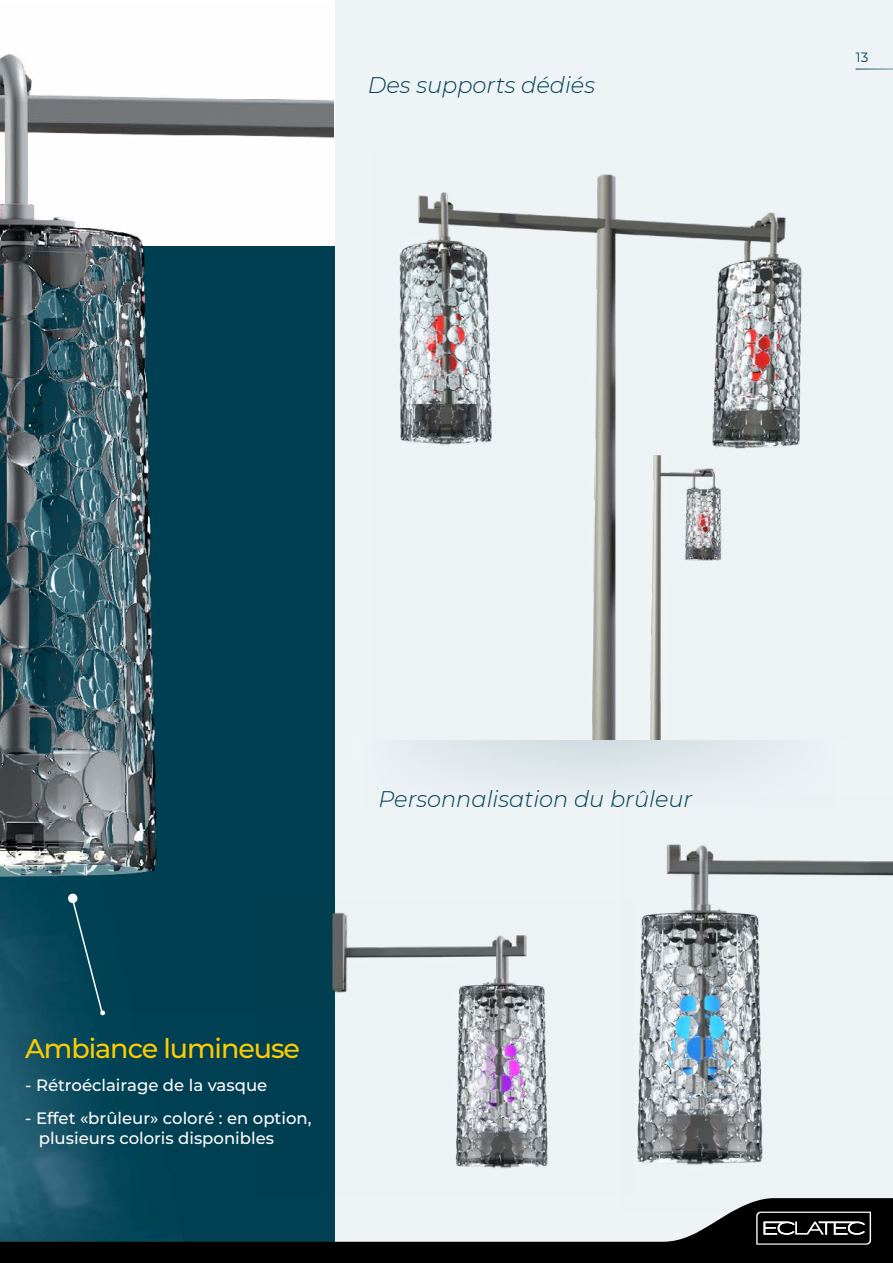
<style>
.page{position:relative;width:893px;height:1263px;background:#fff}
.page>*{position:absolute;margin:0;border:0;box-sizing:border-box;transform-origin:0 0}
.t1{font:500 27px "Montserrat";letter-spacing:-.04em;color:#fc0}
.t2{font:italic 300 22.5px "Montserrat";color:#004052}
.t3{font:500 16.5px/19.8px "Montserrat";color:#fff}
.t4{font:13.5px "Montserrat";color:#004052}
</style>
<div class="page">
<img style="left:0;top:247px;width:335px;height:951px">
<img style="left:0;top:54px;width:334px;height:957px">
<div style="left:335px;top:0;width:558px;height:1263px;background:#eef3f6"></div>
<img style="left:637px;top:860px;width:256px;height:305px">
<img style="left:258px;top:900px;width:290px;height:294px">
<svg style="left:352px;top:741px;width:494px;height:217px"></svg>
<img style="left:399px;top:174px;width:403px;height:565px">
<svg style="left:67px;top:893px;width:38px;height:123px;background:#0f4c5d"></svg>
<svg style="left:0;top:1198px;width:893px;height:65px"></svg>
<svg style="left:756px;top:1211px;width:115px;height:33px;background:#353535"></svg>
<hr style="left:856px;top:69px;width:37px;height:1px;background:#004052">
<h2 class="t2" style="left:368px;top:70px;width:229px">Des supports dédiés</h2>
<p class="t4" style="left:856px;top:48px;width:14px">13</p>
<h2 class="t2" style="left:378px;top:783px;width:315px">Personnalisation du brûleur</h2>
<h1 class="t1" style="left:25px;top:1029px;width:276px">Ambiance lumineuse</h1>
<p class="t3" style="left:25px;top:1074px;width:243px">- Rétroéclairage de la vasque</p>
<p class="t3" style="left:39px;top:1107px;width:274px;text-indent:-13px">- Effet «brûleur» coloré : en option, plusieurs coloris disponibles</p>
</div>
